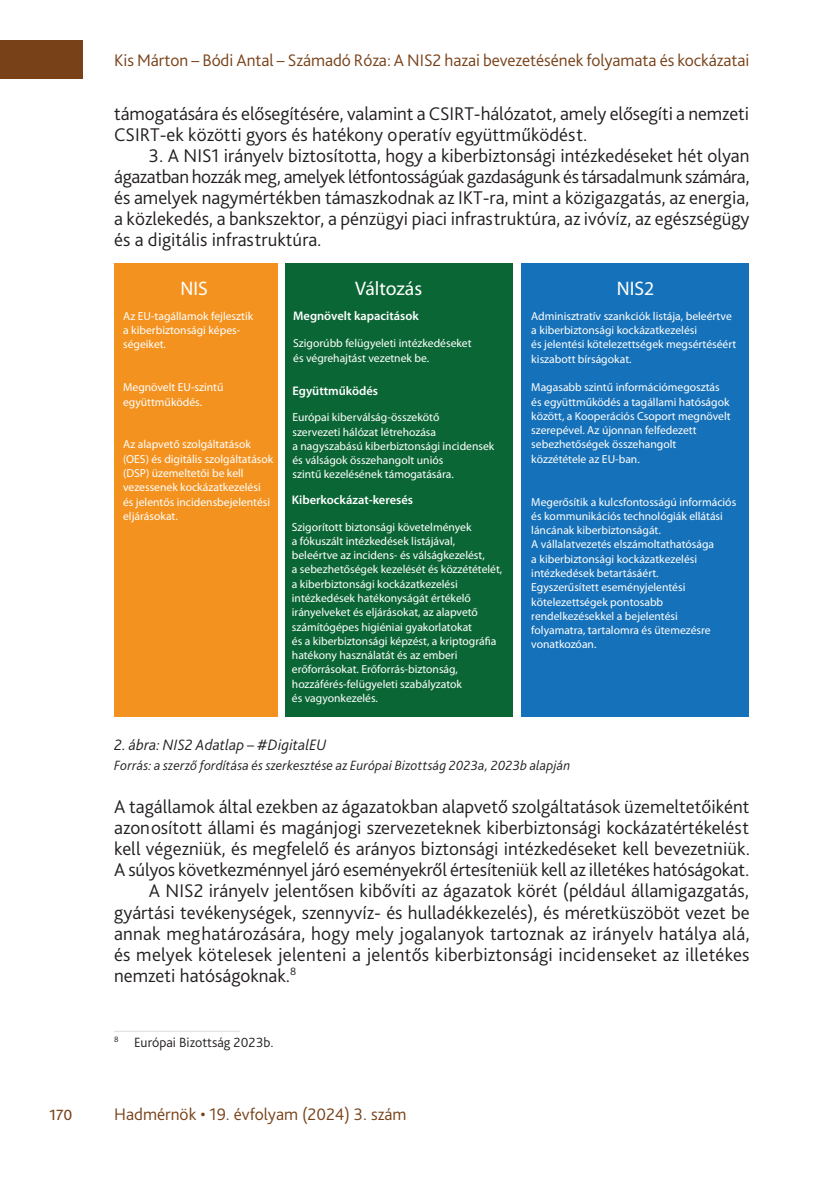
<style>
.page{position:relative;width:834px;height:1181px;background:#fff}
.page>*{position:absolute;margin:0;border:0;box-sizing:border-box;transform-origin:0 0}
.t1{font:19.6px "Myriad Pro";color:#fff}
._3_szövegtörzs{font:300 19.25px/21px "Bliss Pro";color:#231f20;text-align:justify}
._3_1_első_bekezdés{font:300 19.25px/21px "Bliss Pro";color:#231f20;text-align:justify}
.t2{font:300 19.25px "Bliss Pro";color:#784118}
.t3{font:300 17.5px "Bliss Pro";color:#784118}
._8_Ábra__képalárás{font:italic 300 15.75px "Bliss Pro";letter-spacing:.005em;color:#231f20}
._8_ábra_forrás{font:italic 300 14px "Bliss Pro";letter-spacing:.015em;color:#231f20}
._6_Lábjegyzet{font:300 14px "Bliss Pro";color:#231f20}
.t4{font:600 12.42px "Myriad Pro";color:#fff}
.t5{font:11.55px/14.3px "Myriad Pro";color:#fff}
</style>
<div class="page">
<div style="left:0;top:41px;width:83px;height:38px;background:#784118"></div>
<div style="left:114px;top:263px;width:163px;height:454px;background:#f3921f"></div>
<div style="left:285px;top:263px;width:228px;height:454px;background:#0b6635"></div>
<div style="left:521px;top:263px;width:227px;height:454px;background:#1571b9"></div>
<hr style="left:114px;top:1031px;width:126px;height:1px;background:#dcdddf">
<h3 class="t3" style="left:114px;top:49px;width:636px">Kis Márton – Bódi Antal – Számadó Róza: A NIS2 hazai bevezetésének folyamata és kockázatai</h3>
<p class="_3_szövegtörzs" style="left:114px;top:103px;width:636px">támogatására és elősegítésére, valamint a CSIRT-hálózatot, amely elősegíti a nemzeti<br>CSIRT-ek közötti gyors és hatékony operatív együttműködést.</p>
<p class="_3_szövegtörzs" style="left:114px;top:145px;width:637px;text-indent:35px">3. A NIS1 irányelv biztosította, hogy a kiberbiztonsági intézkedéseket hét olyan ágazatban hozzák meg, amelyek létfontosságúak gazdaságunk éstársadalmunk számára, és amelyek nagymértékben támaszkodnak az IKT-ra, mint a közigazgatás, az energia, a közlekedés, a bankszektor, a pénzügyi piaci infrastruktúra, az ivóvíz, az egészségügy és a digitális infrastruktúra.</p>
<p class="t1" style="left:181px;top:277px;width:29px">NIS</p>
<p class="t1" style="left:355px;top:277px;width:69px">Változás</p>
<p class="t1" style="left:616px;top:277px;width:39px">NIS2</p>
<p class="t5" style="left:531px;top:309px;width:206px">Adminisztratív szankciók listája, beleértve a kiberbiztonsági kockázatkezelési<br>és jelentési kötelezettségek megsértéséért kiszabott bírságokat.</p>
<p class="t5" style="left:531px;top:380px;width:201px">Magasabb szintű információmegosztás és együttműködés a tagállami hatóságok között, a Kooperációs Csoport megnövelt szerepével. Az újonnan felfedezett sebezhetőségek összehangolt közzététele az EU-ban.</p>
<p class="t5" style="left:531px;top:495px;width:206px">Megerősítik a kulcsfontosságú információs és kommunikációs technológiák ellátási láncának kiberbiztonságát.<br>A vállalatvezetés elszámoltathatósága<br>a kiberbiztonsági kockázatkezelési intézkedések betartásáért.<br>Egyszerűsített eseményjelentési kötelezettségek pontosabb rendelkezésekkel a bejelentési<br>folyamatra, tartalomra és ütemezésre vonatkozóan.</p>
<p class="t5" style="left:123px;top:309px;width:131px">Az EU-tagállamok fejlesztik a kiberbiztonsági képes&shy;ségeiket.</p>
<p class="t5" style="left:123px;top:380px;width:102px">Megnövelt EU-szintű együttműködés.</p>
<p class="t5" style="left:123px;top:438px;width:152px">Az alapvető szolgáltatások (OES) és digitális szolgáltatások (DSP) üzemeltetői be kell vezessenek kockázatkezelési és jelentős incidensbejelentési eljárásokat.</p>
<p class="t4" style="left:293px;top:309px;width:127px">Megnövelt kapacitások</p>
<p class="t5" style="left:293px;top:336px;width:180px">Szigorúbb felügyeleti intézkedéseket és végrehajtást vezetnek be.</p>
<p class="t4" style="left:292px;top:383px;width:87px">Együttműködés</p>
<p class="t5" style="left:292px;top:410px;width:203px">Európai kiberválság-összekötő<br>szervezeti hálózat létrehozása<br>a nagyszabású kiberbiztonsági incidensek és válságok összehangolt uniós<br>szintű kezelésének támogatására.</p>
<p class="t4" style="left:292px;top:493px;width:123px">Kiberkockázat-keresés</p>
<p class="t5" style="left:292px;top:520px;width:212px">Szigorított biztonsági követelmények<br>a fókuszált intézkedések listájával, beleértve az incidens- és válságkezelést,<br>a sebezhetőségek kezelését és közzétételét, a kiberbiztonsági kockázatkezelési intézkedések hatékonyságát értékelő irányelveket és eljárásokat, az alapvető számítógépes higiéniai gyakorlatokat<br>és a kiberbiztonsági képzést, a kriptográfia hatékony használatát és az emberi erőforrásokat. Erőforrás-biztonság, hozzáférés-felügyeleti szabályzatok<br>és vagyonkezelés.</p>
<p class="_8_Ábra__képalárás" style="left:114px;top:735px;width:214px">2. ábra: NIS2 Adatlap – #DigitalEU</p>
<p class="_8_ábra_forrás" style="left:114px;top:757px;width:457px">Forrás: a szerző fordítása és szerkesztése az Európai Bizottság 2023a, 2023b alapján</p>
<p class="_3_1_első_bekezdés" style="left:114px;top:796px;width:637px">A tagállamok által ezekben az ágazatokban alapvető szolgáltatások üzemeltetőiként azonosított állami és magánjogi szervezeteknek kiberbiztonsági kockázatértékelést kell végezniük, és megfelelő és arányos biztonsági intézkedéseket kell bevezetniük.<br>A súlyos következménnyel járó eseményekről értesíteniük kell az illetékes hatóságokat.</p>
<p class="_3_szövegtörzs" style="left:114px;top:880px;width:637px;text-indent:35px">A NIS2 irányelv jelentősen kibővíti az ágazatok körét (például államigazgatás, gyártási tevékenységek, szennyvíz- és hulladékkezelés), és méretküszöböt vezet be annak meghatározására, hogy mely jogalanyok tartoznak az irányelv hatálya alá, és melyek kötelesek jelenteni a jelentős kiberbiztonsági incidenseket az illetékes nemzeti hatóságoknak.<sup>8</sup></p>
<p class="_6_Lábjegyzet" style="left:114px;top:1033px;width:161px"><sup>8</sup> Európai Bizottság 2023b.</p>
<h2 class="t2" style="left:50px;top:1102px;width:24px">170</h2>
<h3 class="t3" style="left:114px;top:1103px;width:294px">Hadmérnök • 19. évfolyam (2024) 3. szám</h3>
</div>
